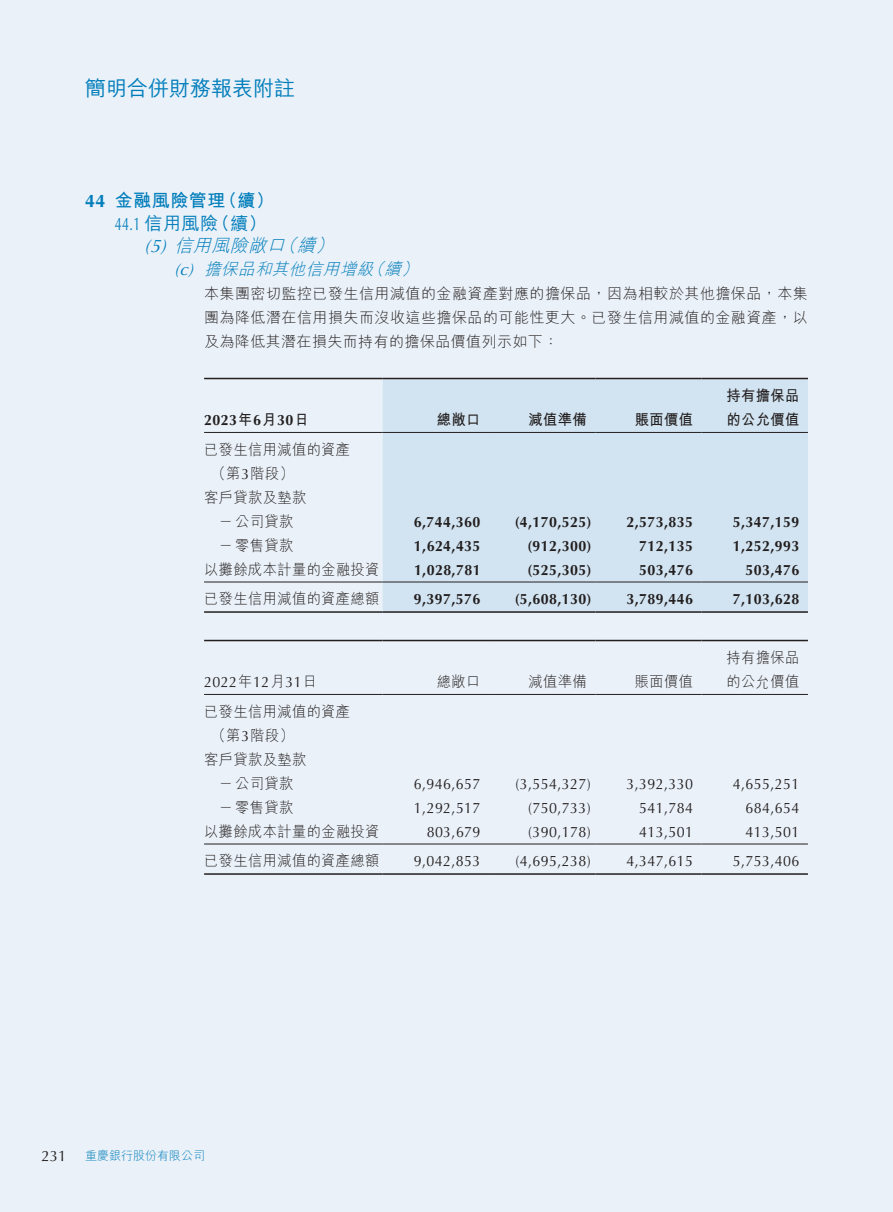
<style>
.page{position:relative;width:893px;height:1212px;background:#eaf1f8}
.page>*{position:absolute;margin:0;border:0;box-sizing:border-box;transform-origin:0 0}
.t1{font:500 21px "M Hei HK";color:#007dbb}
.t2{font:italic 300 18px "M Hei HK";color:#007dbb}
.t3{font:700 18px "M Hei HK";letter-spacing:.03em;color:#007dbb}
.t4{font:500 18px "M Hei HK";color:#007dbb}
.t5{font:italic 300 16.5px "M Hei HK";color:#007dbb}
.t6{font:700 15px "Optima LT Std";letter-spacing:.03em;color:#231f20;scale:.95 1}
.t7{font:15px "Optima LT Std";letter-spacing:.03em;color:#231f20;scale:.95 1}
.t8{font:300 15px/24px "M Hei HK";letter-spacing:.03em;color:#231f20;scale:.95 1}
.t9{font:300 15px/24px "M Hei HK";letter-spacing:.03em;color:#231f20;text-align:justify}
.t10{font:700 15px/24px "M Hei HK";letter-spacing:.03em;color:#231f20;scale:.95 1}
.t11{font:300 12px "M Hei HK";color:#007dbb}
.s1{font-family:"Optima LT Std"}
.s2{font-family:"Optima LT Std";font-weight:400}
.s3{font-family:"M Hei HK"}
.s4{font-family:"M Hei HK";font-weight:300}
.s5{font-family:"Optima LT Std";font-weight:400;font-size:15px;color:#231f20}
</style>
<div class="page">
<div style="left:383px;top:379px;width:425px;height:232px;background:#d2e4f1"></div>
<hr style="left:204px;top:378px;width:179px;height:1px;background:#231f20">
<hr style="left:383px;top:378px;width:106px;height:1px;background:#231f20">
<hr style="left:489px;top:378px;width:106px;height:1px;background:#231f20">
<hr style="left:595px;top:378px;width:107px;height:1px;background:#231f20">
<hr style="left:702px;top:378px;width:106px;height:1px;background:#231f20">
<hr style="left:204px;top:432px;width:179px;height:1px;background:#231f20">
<hr style="left:383px;top:432px;width:106px;height:1px;background:#231f20">
<hr style="left:489px;top:432px;width:106px;height:1px;background:#231f20">
<hr style="left:595px;top:432px;width:107px;height:1px;background:#231f20">
<hr style="left:702px;top:432px;width:106px;height:1px;background:#231f20">
<hr style="left:204px;top:582px;width:179px;height:1px;background:#231f20">
<hr style="left:383px;top:582px;width:106px;height:1px;background:#231f20">
<hr style="left:489px;top:582px;width:106px;height:1px;background:#231f20">
<hr style="left:595px;top:582px;width:107px;height:1px;background:#231f20">
<hr style="left:702px;top:582px;width:106px;height:1px;background:#231f20">
<hr style="left:204px;top:611px;width:179px;height:2px;background:#231f20">
<hr style="left:383px;top:611px;width:106px;height:2px;background:#231f20">
<hr style="left:489px;top:611px;width:106px;height:2px;background:#231f20">
<hr style="left:595px;top:611px;width:107px;height:2px;background:#231f20">
<hr style="left:702px;top:611px;width:106px;height:2px;background:#231f20">
<hr style="left:204px;top:640px;width:179px;height:1px;background:#231f20">
<hr style="left:383px;top:640px;width:106px;height:1px;background:#231f20">
<hr style="left:489px;top:640px;width:106px;height:1px;background:#231f20">
<hr style="left:595px;top:640px;width:107px;height:1px;background:#231f20">
<hr style="left:702px;top:640px;width:106px;height:1px;background:#231f20">
<hr style="left:204px;top:694px;width:179px;height:1px;background:#231f20">
<hr style="left:383px;top:694px;width:106px;height:1px;background:#231f20">
<hr style="left:489px;top:694px;width:106px;height:1px;background:#231f20">
<hr style="left:595px;top:694px;width:107px;height:1px;background:#231f20">
<hr style="left:702px;top:694px;width:106px;height:1px;background:#231f20">
<hr style="left:204px;top:844px;width:179px;height:1px;background:#231f20">
<hr style="left:383px;top:844px;width:106px;height:1px;background:#231f20">
<hr style="left:489px;top:844px;width:106px;height:1px;background:#231f20">
<hr style="left:595px;top:844px;width:107px;height:1px;background:#231f20">
<hr style="left:702px;top:844px;width:106px;height:1px;background:#231f20">
<hr style="left:204px;top:873px;width:179px;height:2px;background:#231f20">
<hr style="left:383px;top:873px;width:106px;height:2px;background:#231f20">
<hr style="left:489px;top:873px;width:106px;height:2px;background:#231f20">
<hr style="left:595px;top:873px;width:107px;height:2px;background:#231f20">
<hr style="left:702px;top:873px;width:106px;height:2px;background:#231f20">
<h1 class="t1" style="left:85px;top:73px;width:211px">簡明合併財務報表附註</h1>
<p class="t3" style="left:85px;top:188px;width:191px"><span class="s1">44</span> 金融風險管理（續）</p>
<p class="t4" style="left:115px;top:210px;width:154px"><span class="s2">44.1</span> 信用風險（續）</p>
<p class="t2" style="left:145px;top:237px;width:195px"><span class="s2">(5)</span> 信用風險敞口（續）</p>
<p class="t5" style="left:174px;top:260px;width:250px"><span class="s2">(c)</span> 擔保品和其他信用增級（續）</p>
<p class="t9" style="left:204px;top:281px;width:605px">本集團密切監控已發生信用減值的金融資產對應的擔保品，因為相較於其他擔保品，本集團為降低潛在信用損失而沒收這些擔保品的可能性更大。已發生信用減值的金融資產，以及為降低其潛在損失而持有的擔保品價值列示如下：</p>
<p class="t6" style="left:204px;top:411px;width:112px">2023<span class="s3">年</span>6<span class="s3">月</span>30<span class="s3">日</span></p>
<p class="t10" style="left:437px;top:407px;width:47px">總敞口</p>
<p class="t10" style="left:529px;top:407px;width:63px">減值準備</p>
<p class="t10" style="left:635px;top:407px;width:63px">賬面價值</p>
<p class="t10" style="left:727px;top:383px;width:78px">持有擔保品的公允價值</p>
<p class="t8" style="left:204px;top:437px;width:155px">已發生信用減值的資產</p>
<p class="t8" style="left:212px;top:461px;width:88px">（第<span class="s2">3</span>階段）</p>
<p class="t8" style="left:204px;top:485px;width:109px">客戶貸款及墊款</p>
<p class="t8" style="left:219px;top:509px;width:80px">－公司貸款</p>
<p class="t6" style="left:414px;top:513px;width:72px">6,744,360</p>
<p class="t6" style="left:515px;top:513px;width:82px">(4,170,525)</p>
<p class="t6" style="left:627px;top:513px;width:72px">2,573,835</p>
<p class="t6" style="left:733px;top:513px;width:72px">5,347,159</p>
<p class="t8" style="left:219px;top:533px;width:80px">－零售貸款</p>
<p class="t6" style="left:414px;top:537px;width:72px">1,624,435</p>
<p class="t6" style="left:527px;top:537px;width:69px">(912,300)</p>
<p class="t6" style="left:639px;top:537px;width:58px">712,135</p>
<p class="t6" style="left:733px;top:537px;width:72px">1,252,993</p>
<p class="t8" style="left:204px;top:557px;width:186px">以攤餘成本計量的金融投資</p>
<p class="t6" style="left:414px;top:561px;width:72px">1,028,781</p>
<p class="t6" style="left:527px;top:561px;width:69px">(525,305)</p>
<p class="t6" style="left:639px;top:561px;width:58px">503,476</p>
<p class="t6" style="left:746px;top:561px;width:58px">503,476</p>
<p class="t8" style="left:204px;top:587px;width:186px">已發生信用減值的資產總額</p>
<p class="t6" style="left:414px;top:591px;width:72px">9,397,576</p>
<p class="t6" style="left:515px;top:591px;width:82px">(5,608,130)</p>
<p class="t6" style="left:627px;top:591px;width:72px">3,789,446</p>
<p class="t6" style="left:733px;top:591px;width:72px">7,103,628</p>
<p class="t7" style="left:204px;top:673px;width:121px">2022<span class="s4">年</span>12<span class="s4">月</span>31<span class="s4">日</span></p>
<p class="t8" style="left:437px;top:670px;width:47px">總敞口</p>
<p class="t8" style="left:529px;top:670px;width:63px">減值準備</p>
<p class="t8" style="left:635px;top:670px;width:63px">賬面價值</p>
<p class="t8" style="left:727px;top:646px;width:78px">持有擔保品的公允價值</p>
<p class="t8" style="left:204px;top:699px;width:155px">已發生信用減值的資產</p>
<p class="t8" style="left:212px;top:723px;width:88px">（第<span class="s2">3</span>階段）</p>
<p class="t8" style="left:204px;top:747px;width:109px">客戶貸款及墊款</p>
<p class="t8" style="left:219px;top:771px;width:80px">－公司貸款</p>
<p class="t7" style="left:414px;top:775px;width:72px">6,946,657</p>
<p class="t7" style="left:515px;top:775px;width:81px">(3,554,327)</p>
<p class="t7" style="left:627px;top:775px;width:72px">3,392,330</p>
<p class="t7" style="left:733px;top:775px;width:72px">4,655,251</p>
<p class="t8" style="left:219px;top:795px;width:80px">－零售貸款</p>
<p class="t7" style="left:414px;top:799px;width:72px">1,292,517</p>
<p class="t7" style="left:528px;top:799px;width:67px">(750,733)</p>
<p class="t7" style="left:639px;top:799px;width:58px">541,784</p>
<p class="t7" style="left:746px;top:799px;width:58px">684,654</p>
<p class="t8" style="left:204px;top:819px;width:186px">以攤餘成本計量的金融投資</p>
<p class="t7" style="left:427px;top:823px;width:58px">803,679</p>
<p class="t7" style="left:528px;top:823px;width:67px">(390,178)</p>
<p class="t7" style="left:639px;top:823px;width:58px">413,501</p>
<p class="t7" style="left:746px;top:823px;width:58px">413,501</p>
<p class="t8" style="left:204px;top:849px;width:186px">已發生信用減值的資產總額</p>
<p class="t7" style="left:414px;top:853px;width:72px">9,042,853</p>
<p class="t7" style="left:515px;top:853px;width:81px">(4,695,238)</p>
<p class="t7" style="left:627px;top:853px;width:72px">4,347,615</p>
<p class="t7" style="left:733px;top:853px;width:72px">5,753,406</p>
<p class="t11" style="left:41px;top:1150px;width:165px"><span class="s5">231</span> 重慶銀行股份有限公司</p>
</div>
